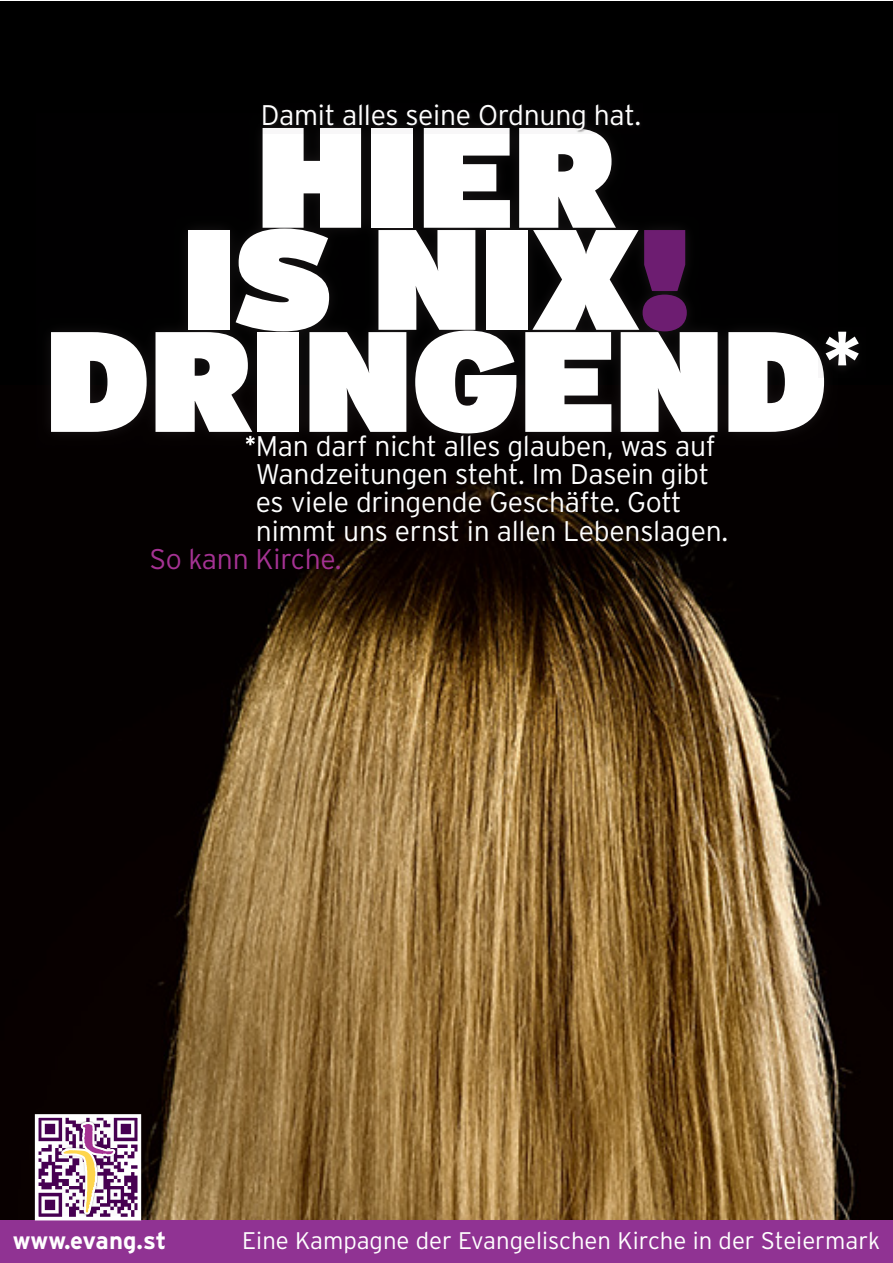
<style>
.page{position:relative;width:893px;height:1263px;background:#fff}
.page>*{position:absolute;margin:0;border:0;box-sizing:border-box;transform-origin:0 0}
.t1{font:900 142.5px/102px "Interstate";color:#fff;text-align:center}
.t2{font:300 28.35px/28.3px "Interstate";letter-spacing:-.01em;color:#fff}
.t3{font:300 28.35px "Interstate";letter-spacing:-.01em;color:#a53293}
.t4{font:300 24px "Interstate";color:#fff}
.t5{font:700 24px "Interstate";color:#fff}
.s1{color:#6d1d71}
</style>
<div class="page">
<div style="left:0;top:1px;width:892px;height:1219px;background:#000"></div>
<img style="left:34px;top:471px;width:827px;height:749px">
<div style="left:37px;top:113px;width:801px;height:335px;background:#231f20;opacity:.75"></div>
<div style="left:262px;top:103px;width:381px;height:31px;background:#080707"></div>
<div style="left:818px;top:327px;width:48px;height:51px;background:#020202"></div>
<svg style="left:826px;top:332px;width:33px;height:33px"></svg>
<svg style="left:246px;top:436px;width:9px;height:9px"></svg>
<div style="left:0;top:1220px;width:892px;height:43px;background:#903393"></div>
<svg style="left:35px;top:1114px;width:106px;height:106px;background:#b596b2"></svg>
<p class="t2" style="left:261px;top:101px;width:382px">Damit alles seine Ordnung hat.</p>
<h1 class="t1" style="left:46px;top:122px;width:783px">HIER<br>IS NIX<span class="s1">!<br></span>DRINGEND</h1>
<p class="t2" style="left:256px;top:431px;width:474px">Man darf nicht alles glauben, was auf Wandzeitungen steht. Im Dasein gibt es viele dringende Geschäfte. Gott nimmt uns ernst in allen Lebenslagen.</p>
<p class="t3" style="left:149px;top:543px;width:194px">So kann Kirche.</p>
<p class="t5" style="left:13px;top:1227px;width:155px">www.evang.st</p>
<p class="t4" style="left:242px;top:1227px;width:639px">Eine Kampagne der Evangelischen Kirche in der Steiermark</p>
</div>
